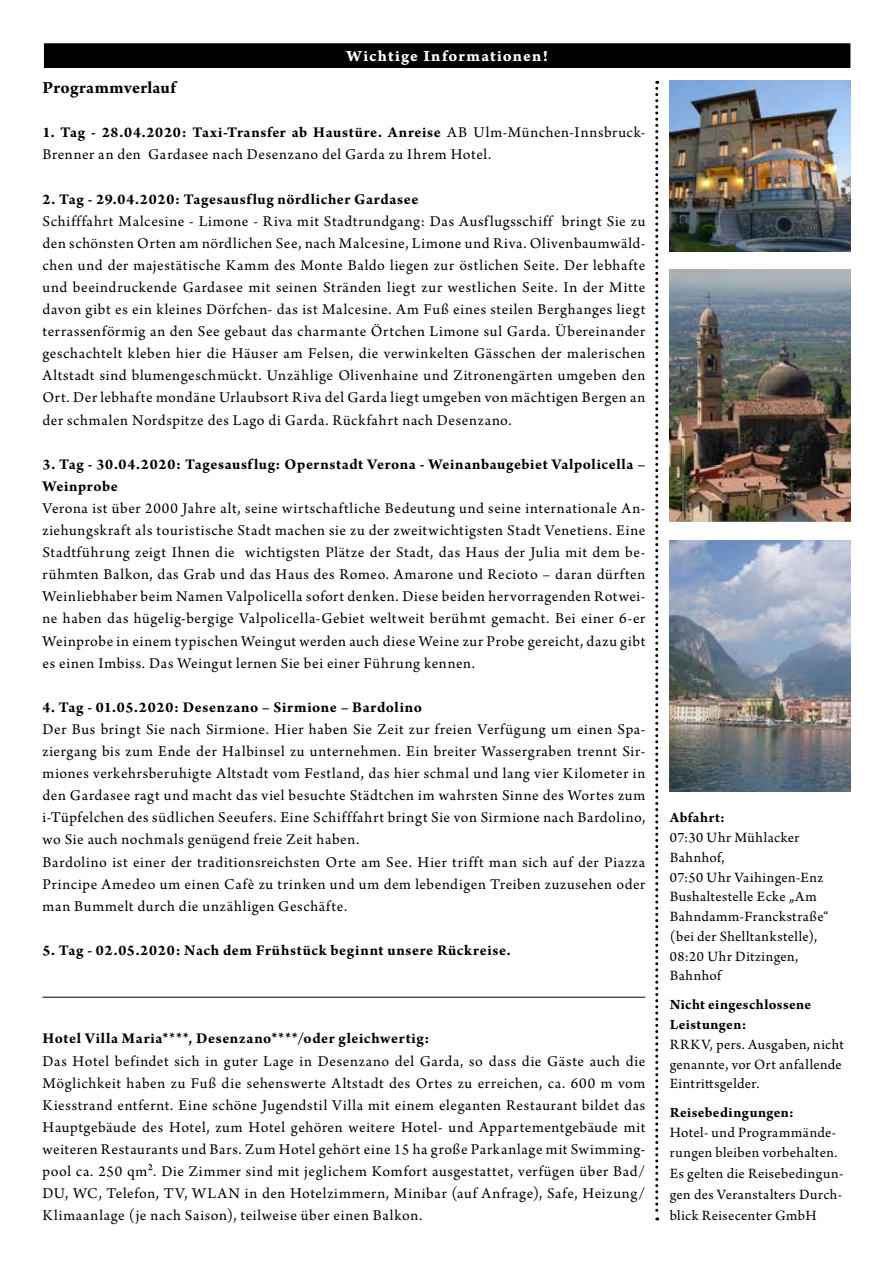
<style>
.page{position:relative;width:893px;height:1263px;background:#fff}
.page>*{position:absolute;margin:0;border:0;box-sizing:border-box;transform-origin:0 0}
.t1{font:700 18px "Arno Pro";letter-spacing:.01em;color:#000}
.t2{font:16.5px "Arno Pro Bold Caption";letter-spacing:.065em;color:#fff}
.t3{font:15.75px/22px "Arno Pro";letter-spacing:.04em;color:#000;text-align:justify}
.t4{font:700 15.75px/22px "Arno Pro";letter-spacing:.035em;color:#000}
.t5{font:15px/19.8px "Arno Pro";letter-spacing:.03em;color:#000}
.t6{font:700 15px/19.8px "Arno Pro";letter-spacing:.025em;color:#000}
.t7{font:700 15px "Arno Pro";letter-spacing:.045em;color:#000}
.s1{font-weight:700}
</style>
<div class="page">
<div style="left:45px;top:44px;width:805px;height:23px;background:#000"></div>
<div style="left:44px;top:43px;width:806px;height:25px;border:2px solid #000"></div>
<svg style="left:655px;top:81px;width:3px;height:1139px"></svg>
<hr style="left:43px;top:997px;width:602px;height:1px;background:#000">
<img style="left:670px;top:81px;width:180px;height:170px">
<img style="left:670px;top:269px;width:180px;height:253px">
<img style="left:670px;top:540px;width:180px;height:252px">
<p class="t2" style="left:346px;top:46px;width:203px">Wichtige Informationen!</p>
<p class="t1" style="left:43px;top:77px;width:135px">Programmverlauf</p>
<p class="t3" style="left:43px;top:122px;width:604px"><span class="s1">1. Tag - 28.04.2020: Taxi-Transfer ab Haustüre. Anreise</span> AB Ulm-München-Innsbruck-<br>Brenner an den Gardasee nach Desenzano del Garda zu Ihrem Hotel.</p>
<p class="t4" style="left:43px;top:189px;width:377px">2. Tag - 29.04.2020: Tagesausflug nördlicher Gardasee</p>
<p class="t3" style="left:43px;top:211px;width:604px">Schifffahrt Malcesine - Limone - Riva mit Stadtrundgang: Das Ausflugsschiff bringt Sie zu den schönsten Orten am nördlichen See, nach Malcesine, Limone und Riva. Olivenbaumwäld&shy;chen und der majestätische Kamm des Monte Baldo liegen zur östlichen Seite. Der lebhafte und beeindruckende Gardasee mit seinen Stränden liegt zur westlichen Seite. In der Mitte davon gibt es ein kleines Dörfchen- das ist Malcesine. Am Fuß eines steilen Berghanges liegt terrassenförmig an den See gebaut das charmante Örtchen Limone sul Garda. Übereinander geschachtelt kleben hier die Häuser am Felsen, die verwinkelten Gässchen der malerischen Altstadt sind blumengeschmückt. Unzählige Olivenhaine und Zitronengärten umgeben den Ort. Der lebhafte mondäne Urlaubsort Riva del Garda liegt umgeben von mächtigen Bergen an der schmalen Nordspitze des Lago di Garda. Rückfahrt nach Desenzano.</p>
<p class="t4" style="left:43px;top:454px;width:604px">3. Tag - 30.04.2020: Tagesausflug: Opernstadt Verona - Weinanbaugebiet Valpolicella –<br>Weinprobe</p>
<p class="t3" style="left:43px;top:498px;width:604px">Verona ist über 2000 Jahre alt, seine wirtschaftliche Bedeutung und seine internationale An&shy;ziehungskraft als touristische Stadt machen sie zu der zweitwichtigsten Stadt Venetiens. Eine Stadtführung zeigt Ihnen die wichtigsten Plätze der Stadt, das Haus der Julia mit dem be&shy;rühmten Balkon, das Grab und das Haus des Romeo. Amarone und Recioto – daran dürften Weinliebhaber beim Namen Valpolicella sofort denken. Diese beiden hervorragenden Rotwei&shy;ne haben das hügelig-bergige Valpolicella-Gebiet weltweit berühmt gemacht. Bei einer 6-er Weinprobe in einem typischen Weingut werden auch diese Weine zur Probe gereicht, dazu gibt es einen Imbiss. Das Weingut lernen Sie bei einer Führung kennen.</p>
<p class="t4" style="left:43px;top:697px;width:381px">4. Tag - 01.05.2020: Desenzano – Sirmione – Bardolino</p>
<p class="t3" style="left:43px;top:719px;width:604px;text-align:left">Der Bus bringt Sie nach Sirmione. Hier haben Sie Zeit zur freien Verfügung um einen Spa&shy;ziergang bis zum Ende der Halbinsel zu unternehmen. Ein breiter Wassergraben trennt Sir&shy;miones verkehrsberuhigte Altstadt vom Festland, das hier schmal und lang vier Kilometer in den Gardasee ragt und macht das viel besuchte Städtchen im wahrsten Sinne des Wortes zum i-Tüpfelchen des südlichen Seeufers. Eine Schifffahrt bringt Sie von Sirmione nach Bardolino, wo Sie auch nochmals genügend freie Zeit haben.<br>Bardolino ist einer der traditionsreichsten Orte am See. Hier trifft man sich auf der Piazza Principe Amedeo um einen Cafè zu trinken und um dem lebendigen Treiben zuzusehen oder man Bummelt durch die unzähligen Geschäfte.</p>
<p class="t4" style="left:43px;top:940px;width:470px">5. Tag - 02.05.2020: Nach dem Frühstück beginnt unsere Rückreise.</p>
<p class="t4" style="left:43px;top:1028px;width:388px">Hotel Villa Maria****, Desenzano****/oder gleichwertig:</p>
<p class="t3" style="left:43px;top:1050px;width:604px">Das Hotel befindet sich in guter Lage in Desenzano del Garda, so dass die Gäste auch die Möglichkeit haben zu Fuß die sehenswerte Altstadt des Ortes zu erreichen, ca. 600 m vom Kiesstrand entfernt. Eine schöne Jugendstil Villa mit einem eleganten Restaurant bildet das Hauptgebäude des Hotel, zum Hotel gehören weitere Hotel- und Appartementgebäude mit weiteren Restaurants und Bars. Zum Hotel gehört eine 15 ha große Parkanlage mit Swimming&shy;pool ca. 250 qm². Die Zimmer sind mit jeglichem Komfort ausgestattet, verfügen über Bad/ DU, WC, Telefon, TV, WLAN in den Hotelzimmern, Minibar (auf Anfrage), Safe, Heizung/ Klimaanlage (je nach Saison), teilweise über einen Balkon.</p>
<p class="t7" style="left:670px;top:809px;width:57px">Abfahrt:</p>
<p class="t5" style="left:670px;top:828px;width:161px">07:30 Uhr Mühlacker<br>Bahnhof,<br>07:50 Uhr Vaihingen-Enz<br>Bushaltestelle Ecke „Am<br>Bahndamm-Franckstraße“ (bei der Shelltankstelle),<br>08:20 Uhr Ditzingen,<br>Bahnhof</p>
<p class="t6" style="left:670px;top:996px;width:143px">Nicht eingeschlossene<br>Leistungen:</p>
<p class="t5" style="left:670px;top:1035px;width:176px">RRKV, pers. Ausgaben, nicht genannte, vor Ort anfallende<br>Eintrittsgelder.</p>
<p class="t6" style="left:670px;top:1103px;width:126px">Reisebedingungen:</p>
<p class="t5" style="left:670px;top:1123px;width:169px">Hotel- und Programmände&shy;rungen bleiben vorbehalten.</p>
<p class="t5" style="left:670px;top:1163px;width:175px;line-height:21.3px;text-align:justify">Es gelten die Reisebedingun&shy;gen des Veranstalters Durch&shy;blick Reisecenter GmbH</p>
</div>
